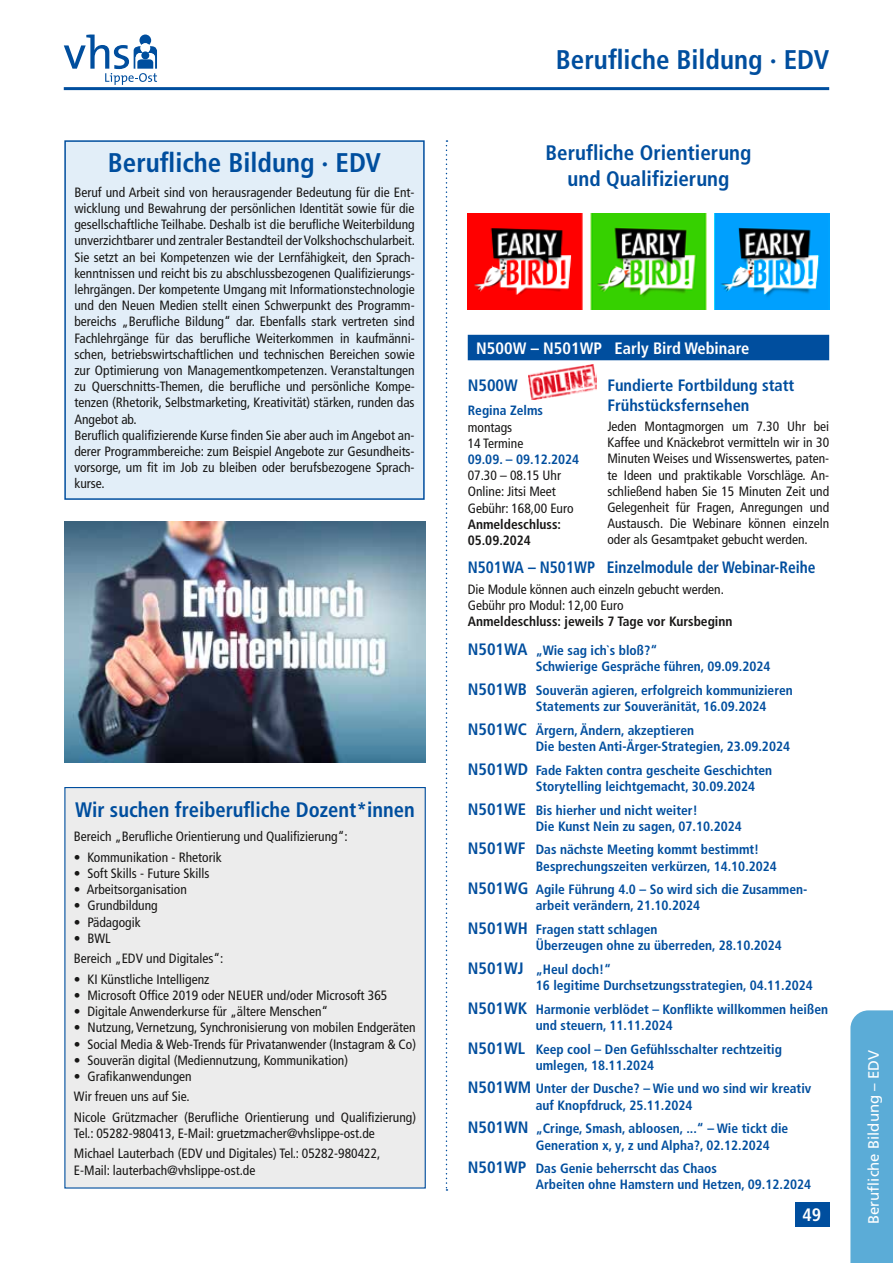
<style>
.page{position:relative;width:893px;height:1263px;background:#fff}
.page>*{position:absolute;margin:0;border:0;box-sizing:border-box;transform-origin:0 0}
.t1{font:700 condensed 27px "Frutiger LT Pro";color:#004e9e}
.t2{font:700 condensed 21px/25.2px "Frutiger LT Pro";color:#004e9e;text-align:center}
.t3{font:700 condensed 18px "Frutiger LT Pro";color:#fff}
.t4{font:700 condensed 16.5px/19.8px "Frutiger LT Pro";color:#004e9e}
.t5{font:700 condensed 16.5px "Frutiger LT Pro";color:#004e9e;scale:.94 1}
.t6{font:700 condensed 16.5px "Frutiger LT Pro";color:#fff}
.t7{font:15px "Frutiger LT Pro";color:#fff}
.t8{font:condensed 13.5px/16.2px "Frutiger LT Pro";color:#181716}
.t9{font:700 condensed 13.5px/23.7px "Frutiger LT Pro";color:#004e9e}
.t10{font:700 condensed 13.5px/16.2px "Frutiger LT Pro";color:#181716}
.s1{font-size:16.5px;color:#004e9e}
.s2{color:#004e9e}
.s3{font-size:16.5px}
</style>
<div class="page">
<div style="left:65px;top:141px;width:359px;height:358px;background:#e2eef8"></div>
<div style="left:64px;top:140px;width:361px;height:360px;border:2px solid #004e9e"></div>
<img style="left:64px;top:522px;width:361px;height:240px">
<div style="left:468px;top:335px;width:361px;height:25px;background:#004e9e"></div>
<img style="left:468px;top:213px;width:361px;height:97px">
<img style="left:528px;top:364px;width:68px;height:36px">
<div style="left:65px;top:787px;width:360px;height:401px;background:#ececec"></div>
<div style="left:64px;top:787px;width:362px;height:401px;border:1px solid #004e9e"></div>
<hr style="left:64px;top:87px;width:765px;height:3px;background:#004e9e">
<svg style="left:64px;top:35px;width:93px;height:50px"></svg>
<div style="left:795px;top:1202px;width:34px;height:25px;background:#004e9e"></div>
<div style="left:850px;top:1010px;width:43px;height:253px;background:#5bacd7"></div>
<svg style="left:446px;top:140px;width:1px;height:1051px"></svg>
<h1 class="t1" style="left:108px;top:147px;width:275px">Berufliche Bildung ∙ EDV</h1>
<p class="t8" style="left:74px;top:184px;width:342px">Beruf und Arbeit sind von herausragender Bedeutung für die Ent&shy;wicklung und Bewahrung der persönlichen Identität sowie für die gesellschaftliche Teilhabe. Deshalb ist die berufliche Weiterbildung unverzichtbarer und zentraler Bestandteil der Volkshochschularbeit.<br>Sie setzt an bei Kompetenzen wie der Lernfähigkeit, den Sprach&shy;kenntnissen und reicht bis zu abschlussbezogenen Qualifizierungs&shy;lehrgängen. Der kompetente Umgang mit Informationstechnologie und den Neuen Medien stellt einen Schwerpunkt des Programm&shy;bereichs „Berufliche Bildung“ dar. Ebenfalls stark vertreten sind Fachlehrgänge für das berufliche Weiterkommen in kaufmänni&shy;schen, betriebswirtschaftlichen und technischen Bereichen sowie zur Optimierung von Managementkompetenzen. Veranstaltungen zu Querschnitts-Themen, die berufliche und persönliche Kompe&shy;tenzen (Rhetorik, Selbstmarketing, Kreativität) stärken, runden das Angebot ab.<br>Beruflich qualifizierende Kurse finden Sie aber auch im Angebot an&shy;derer Programmbereiche: zum Beispiel Angebote zur Gesundheits&shy;vorsorge, um fit im Job zu bleiben oder berufsbezogene Sprach&shy;kurse.</p>
<h2 class="t2" style="left:75px;top:797px;width:341px">Wir suchen freiberufliche Dozent*innen</h2>
<p class="t8" style="left:74px;top:829px;width:275px">Bereich „Berufliche Orientierung und Qualifizierung“:</p>
<p class="t8" style="left:74px;top:849px;width:149px">• Kommunikation - Rhetorik</p>
<p class="t8" style="left:74px;top:865px;width:137px">• Soft Skills - Future Skills</p>
<p class="t8" style="left:74px;top:881px;width:114px">• Arbeitsorganisation</p>
<p class="t8" style="left:74px;top:898px;width:85px">• Grundbildung</p>
<p class="t8" style="left:74px;top:914px;width:68px">• Pädagogik</p>
<p class="t8" style="left:74px;top:928px;width:151px;line-height:20.4px">• BWL<br>Bereich „EDV und Digitales“:</p>
<p class="t8" style="left:74px;top:971px;width:137px">• KI Künstliche Intelligenz</p>
<p class="t8" style="left:74px;top:987px;width:315px">• Microsoft Office 2019 oder NEUER und/oder Microsoft 365</p>
<p class="t8" style="left:74px;top:1003px;width:256px">• Digitale Anwenderkurse für „ältere Menschen“</p>
<p class="t8" style="left:74px;top:1020px;width:343px">• Nutzung, Vernetzung, Synchronisierung von mobilen Endgeräten</p>
<p class="t8" style="left:74px;top:1036px;width:344px">• Social Media &amp; Web-Trends für Privatanwender (Instagram &amp; Co)</p>
<p class="t8" style="left:74px;top:1052px;width:276px">• Souverän digital (Mediennutzung, Kommunikation)</p>
<p class="t8" style="left:74px;top:1066px;width:344px;line-height:20.4px">• Grafikanwendungen<br>Wir freuen uns auf Sie.<br>Nicole Grützmacher (Berufliche Orientierung und Qualifizierung)</p>
<p class="t8" style="left:74px;top:1123px;width:308px;line-height:20.4px">Tel.: 05282-980413, E-Mail: gruetzmacher@vhslippe-ost.de<br>Michael Lauterbach (EDV und Digitales) Tel.: 05282-980422,</p>
<p class="t8" style="left:74px;top:1162px;width:183px">E-Mail: lauterbach@vhslippe-ost.de</p>
<h1 class="t1" style="left:556px;top:44px;width:275px">Berufliche Bildung · EDV</h1>
<h2 class="t2" style="left:545px;top:140px;width:207px">Berufliche Orientierung und Qualifizierung</h2>
<p class="t6" style="left:476px;top:338px;width:275px">N500W – N501WP Early Bird Webinare</p>
<p class="t4" style="left:468px;top:375px;width:52px">N500W</p>
<p class="t9" style="left:468px;top:399px;width:77px">Regina Zelms</p>
<p class="t8" style="left:468px;top:419px;width:57px">montags<br>14 Termine</p>
<p class="t9" style="left:468px;top:447px;width:113px">09.09. – 09.12.2024</p>
<p class="t8" style="left:468px;top:468px;width:107px">07.30 – 08.15 Uhr<br>Online: Jitsi Meet<br>Gebühr: 168,00 Euro</p>
<p class="t10" style="left:468px;top:516px;width:95px">Anmeldeschluss:<br>05.09.2024</p>
<p class="t4" style="left:607px;top:375px;width:188px">Fundierte Fortbildung statt<br>Frühstücksfernsehen</p>
<p class="t8" style="left:607px;top:418px;width:223px;text-align:justify">Jeden Montagmorgen um 7.30 Uhr bei Kaffee und Knäckebrot vermitteln wir in 30<br>Minuten Weises und Wissenswertes, paten&shy;te Ideen und praktikable Vorschläge. An&shy;schließend haben Sie 15 Minuten Zeit und Gelegenheit für Fragen, Anregungen und Austausch. Die Webinare können einzeln oder als Gesamtpaket gebucht werden.</p>
<p class="t5" style="left:468px;top:558px;width:372px">N501WA – N501WP Einzelmodule der Webinar-Reihe</p>
<p class="t8" style="left:468px;top:581px;width:258px">Die Module können auch einzeln gebucht werden.<br>Gebühr pro Modul: 12,00 Euro</p>
<p class="t10" style="left:468px;top:607px;width:266px;line-height:29px">Anmeldeschluss: jeweils 7 Tage vor Kursbeginn<br><span class="s1">N501WA</span> <span class="s2">„Wie sag ich`s bloß?“</span></p>
<p class="t9" style="left:468px;top:655px;width:326px;text-indent:68px">Schwierige Gespräche führen, 09.09.2024<br><span class="s3">N501WB</span> Souverän agieren, erfolgreich kommunizieren</p>
<p class="t9" style="left:468px;top:695px;width:300px;text-indent:68px">Statements zur Souveränität, 16.09.2024<br><span class="s3">N501WC</span> Ärgern, Ändern, akzeptieren</p>
<p class="t9" style="left:468px;top:734px;width:324px;text-indent:68px">Die besten Anti-Ärger-Strategien, 23.09.2024<br><span class="s3">N501WD</span> Fade Fakten contra gescheite Geschichten</p>
<p class="t9" style="left:468px;top:774px;width:289px;text-indent:68px">Storytelling leichtgemacht, 30.09.2024<br><span class="s3">N501WE</span> Bis hierher und nicht weiter!</p>
<p class="t9" style="left:468px;top:814px;width:293px;text-indent:68px">Die Kunst Nein zu sagen, 07.10.2024<br><span class="s3">N501WF</span> Das nächste Meeting kommt bestimmt!</p>
<p class="t9" style="left:468px;top:854px;width:341px;text-indent:68px">Besprechungszeiten verkürzen, 14.10.2024<br><span class="s3">N501WG</span> Agile Führung 4.0 – So wird sich die Zusammen-</p>
<p class="t9" style="left:468px;top:894px;width:234px;text-indent:68px">arbeit verändern, 21.10.2024<br><span class="s3">N501WH</span> Fragen statt schlagen</p>
<p class="t9" style="left:468px;top:934px;width:316px;text-indent:68px">Überzeugen ohne zu überreden, 28.10.2024<br><span class="s3">N501WJ</span> „Heul doch!“</p>
<p class="t9" style="left:468px;top:974px;width:362px;text-indent:68px">16 legitime Durchsetzungsstrategien, 04.11.2024<br><span class="s3">N501WK</span> Harmonie verblödet – Konflikte willkommen heißen</p>
<p class="t9" style="left:468px;top:1013px;width:316px;text-indent:68px">und steuern, 11.11.2024<br><span class="s3">N501WL</span> Keep cool – Den Gefühlsschalter rechtzeitig</p>
<p class="t9" style="left:468px;top:1053px;width:345px;text-indent:68px">umlegen, 18.11.2024<br><span class="s3">N501WM</span> Unter der Dusche? – Wie und wo sind wir kreativ</p>
<p class="t9" style="left:468px;top:1093px;width:322px;text-indent:68px">auf Knopfdruck, 25.11.2024<br><span class="s3">N501WN</span> „Cringe, Smash, abloosen, ...“ – Wie tickt die</p>
<p class="t9" style="left:468px;top:1133px;width:303px;text-indent:68px">Generation x, y, z und Alpha?, 02.12.2024<br><span class="s3">N501WP</span> Das Genie beherrscht das Chaos</p>
<p class="t9" style="left:536px;top:1173px;width:277px">Arbeiten ohne Hamstern und Hetzen, 09.12.2024</p>
<h3 class="t3" style="left:802px;top:1204px;width:20px">49</h3>
<p class="t7" style="left:865px;top:1224px;width:176px;rotate:-90deg">Berufliche Bildung – EDV</p>
</div>
